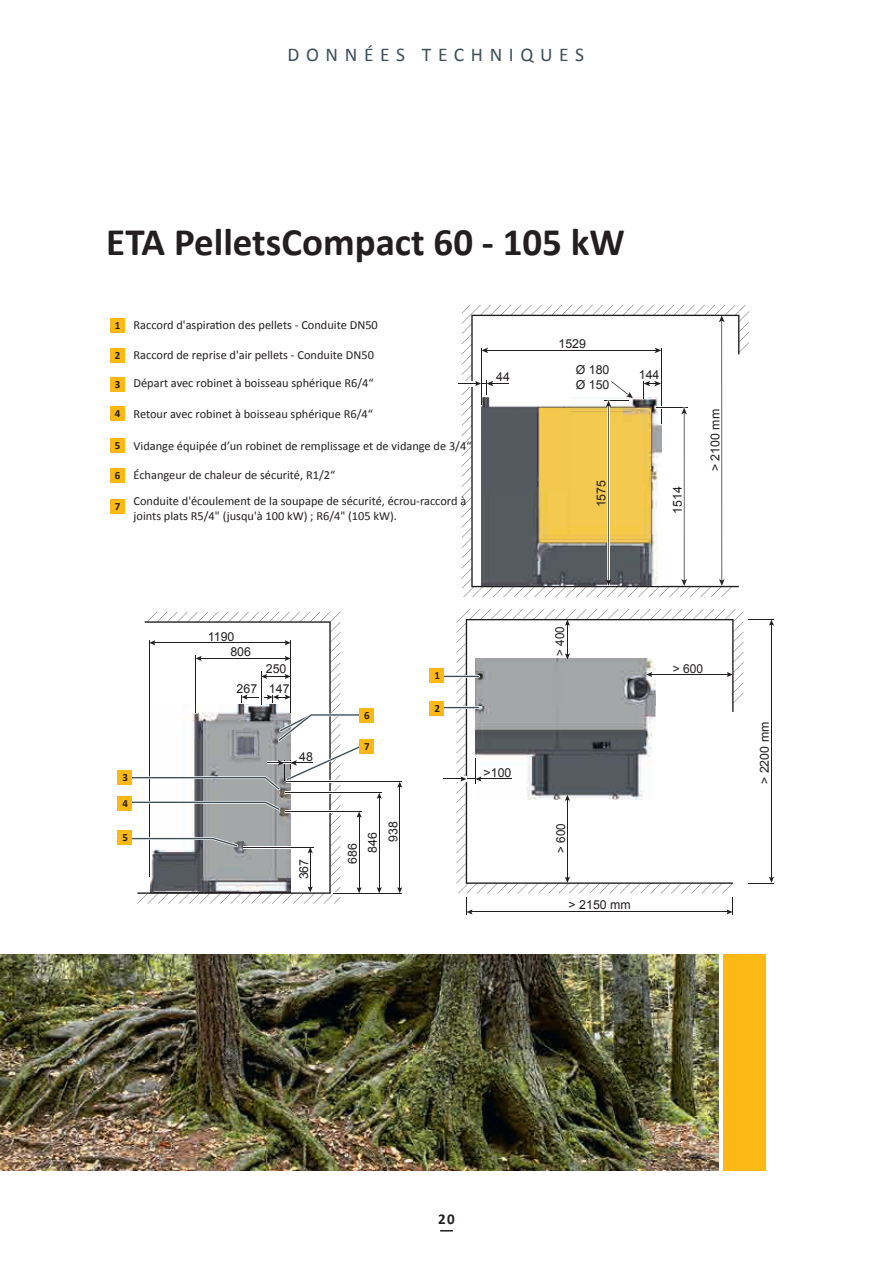
<style>
.page{position:relative;width:893px;height:1263px;background:#fff}
.page>*{position:absolute;margin:0;border:0;box-sizing:border-box;transform-origin:0 0}
.t1{font:700 39px "Calibri";color:#231f20}
.t2{font:19.5px "Calibri";letter-spacing:.34em;color:#3f5059}
.t3{font:700 15px "Calibri";color:#231f20}
.t4{font:12.3px/14.9px "Calibri";color:#231f20}
.t5{font:12.3px/14.9px "Arial";color:#231f20}
.t6{font:12.3px "Arial";color:#231f20;scale:.94 1}
.t7{font:700 10.95px "Calibri";color:#231f20}
</style>
<div class="page">
<svg style="left:440px;top:1230px;width:13px;height:1px"></svg>
<div style="left:723px;top:954px;width:42px;height:216px;background:#fcb814"></div>
<img style="left:0;top:954px;width:719px;height:216px">
<div style="left:110px;top:318px;width:15px;height:15px;background:#fcb814"></div>
<div style="left:110px;top:348px;width:15px;height:15px;background:#fcb814"></div>
<div style="left:110px;top:377px;width:15px;height:15px;background:#fcb814"></div>
<div style="left:110px;top:406px;width:15px;height:15px;background:#fcb814"></div>
<div style="left:110px;top:438px;width:15px;height:15px;background:#fcb814"></div>
<div style="left:110px;top:468px;width:15px;height:15px;background:#fcb814"></div>
<div style="left:110px;top:499px;width:15px;height:15px;background:#fcb814"></div>
<svg style="left:458px;top:305px;width:291px;height:292px"></svg>
<hr style="left:334px;top:893px;width:68px;height:1px;background:#231f20">
<hr style="left:286px;top:781px;width:116px;height:1px;background:#231f20">
<hr style="left:285px;top:792px;width:97px;height:1px;background:#231f20">
<hr style="left:379px;top:797px;width:1px;height:92px;background:#231f20">
<svg style="left:377px;top:793px;width:5px;height:6px"></svg>
<svg style="left:377px;top:887px;width:5px;height:6px"></svg>
<hr style="left:399px;top:786px;width:1px;height:103px;background:#231f20">
<svg style="left:397px;top:782px;width:5px;height:6px"></svg>
<svg style="left:397px;top:887px;width:5px;height:6px"></svg>
<svg style="left:132px;top:612px;width:230px;height:292px"></svg>
<div style="left:359px;top:708px;width:15px;height:15px;background:#fcb814"></div>
<div style="left:359px;top:739px;width:15px;height:15px;background:#fcb814"></div>
<div style="left:117px;top:770px;width:15px;height:15px;background:#fcb814"></div>
<div style="left:117px;top:796px;width:15px;height:15px;background:#fcb814"></div>
<div style="left:117px;top:830px;width:15px;height:15px;background:#fcb814"></div>
<svg style="left:443px;top:609px;width:331px;height:305px"></svg>
<hr style="left:438px;top:675px;width:42px;height:3px;background:#fff">
<hr style="left:439px;top:676px;width:40px;height:1px;background:#3f5059">
<hr style="left:438px;top:706px;width:42px;height:3px;background:#fff">
<hr style="left:439px;top:707px;width:40px;height:1px;background:#3f5059">
<div style="left:429px;top:668px;width:15px;height:15px;background:#fcb814"></div>
<div style="left:429px;top:701px;width:15px;height:15px;background:#fcb814"></div>
<h2 class="t2" style="left:287px;top:42px;width:298px">DONNÉES TECHNIQUES</h2>
<h1 class="t1" style="left:106px;top:217px;width:520px">ETA PelletsCompact 60 - 105 kW</h1>
<p class="t4" style="left:134px;top:318px;width:246px">Raccord d'aspiration des pellets - Conduite DN50</p>
<p class="t7" style="left:115px;top:318px;width:7px">1</p>
<p class="t7" style="left:115px;top:348px;width:7px">2</p>
<p class="t7" style="left:115px;top:377px;width:7px">3</p>
<p class="t7" style="left:115px;top:407px;width:7px">4</p>
<p class="t7" style="left:115px;top:438px;width:7px">5</p>
<p class="t7" style="left:115px;top:468px;width:7px">6</p>
<p class="t4" style="left:134px;top:493px;width:334px;text-indent:-19px"><sub>7</sub> Conduite d'écoulement de la soupape de sécurité, écrou-raccord à joints plats R5/4" (jusqu'à 100 kW) ; R6/4" (105 kW).</p>
<p class="t4" style="left:134px;top:347px;width:242px">Raccord de reprise d'air pellets - Conduite DN50</p>
<p class="t4" style="left:134px;top:376px;width:242px">Départ avec robinet à boisseau sphérique R6/4“</p>
<p class="t4" style="left:134px;top:406px;width:241px">Retour avec robinet à boisseau sphérique R6/4“</p>
<p class="t4" style="left:134px;top:438px;width:339px">Vidange équipée d’un robinet de remplissage et de vidange de 3/4“</p>
<p class="t4" style="left:134px;top:467px;width:203px">Échangeur de chaleur de sécurité, R1/2“</p>
<p class="t5" style="left:558px;top:336px;width:29px">1529</p>
<p class="t5" style="left:576px;top:362px;width:35px">Ø 180<br>Ø 150</p>
<p class="t5" style="left:496px;top:369px;width:15px">44</p>
<p class="t5" style="left:639px;top:368px;width:22px">144</p>
<p class="t5" style="left:594px;top:507px;width:29px;rotate:-90deg">1575</p>
<p class="t5" style="left:670px;top:514px;width:29px;rotate:-90deg">1514</p>
<p class="t5" style="left:708px;top:471px;width:64px;rotate:-90deg">&gt; 2100 mm</p>
<p class="t5" style="left:208px;top:629px;width:28px">1190</p>
<p class="t5" style="left:230px;top:645px;width:22px">806</p>
<p class="t5" style="left:237px;top:659px;width:54px;line-height:19.8px;text-align:right">250<br>267 147</p>
<p class="t5" style="left:299px;top:749px;width:15px">48</p>
<p class="t7" style="left:364px;top:708px;width:7px">6</p>
<p class="t7" style="left:364px;top:740px;width:7px">7</p>
<p class="t7" style="left:434px;top:669px;width:7px">1</p>
<p class="t7" style="left:434px;top:702px;width:7px">2</p>
<p class="t6" style="left:552px;top:655px;width:33px;rotate:-90deg">&gt; 400</p>
<p class="t5" style="left:484px;top:766px;width:29px">&gt;100</p>
<p class="t7" style="left:122px;top:770px;width:7px">3</p>
<p class="t7" style="left:122px;top:796px;width:7px">4</p>
<p class="t7" style="left:122px;top:830px;width:7px">5</p>
<p class="t6" style="left:553px;top:853px;width:33px;rotate:-90deg">&gt; 600</p>
<p class="t5" style="left:386px;top:842px;width:22px;rotate:-90deg">938</p>
<p class="t5" style="left:343px;top:853px;width:22px;line-height:20.1px;text-indent:-11px;rotate:-90deg">686<br>846</p>
<p class="t5" style="left:296px;top:879px;width:22px;rotate:-90deg">367</p>
<p class="t5" style="left:569px;top:898px;width:64px">&gt; 2150 mm</p>
<p class="t5" style="left:673px;top:661px;width:32px">&gt; 600</p>
<p class="t5" style="left:757px;top:784px;width:64px;rotate:-90deg">&gt; 2200 mm</p>
<p class="t3" style="left:438px;top:1209px;width:18px">20</p>
</div>
